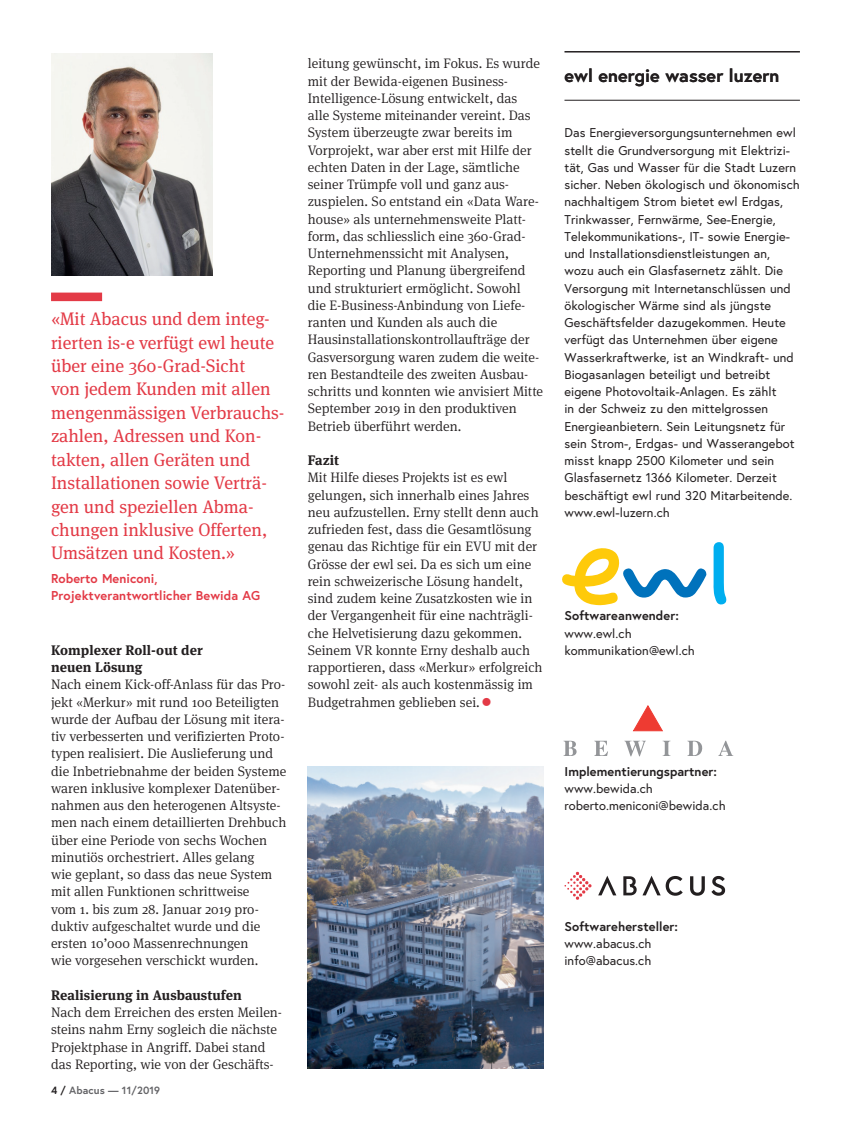
<style>
.page{position:relative;width:851px;height:1127px;background:#fff}
.page>*{position:absolute;margin:0;border:0;box-sizing:border-box;transform-origin:0 0}
.t1{font:18.15px/23.4px "Meta Serif Pro";color:#e33a46}
.t2{font:700 18px "Europa";letter-spacing:.005em;color:#231f20}
.t3{font:300 13.8px/17.2px "Meta Serif Pro";color:#231f20}
.t4{font:700 13.8px/17.2px "Meta Serif Pro";letter-spacing:.005em;color:#231f20}
.t5{font:700 12.9px/17.4px "Europa";letter-spacing:.005em;color:#e33a46}
.t6{font:12.75px/17.2px "Europa";letter-spacing:.005em;color:#231f20}
.t7{font:700 12.75px "Europa";letter-spacing:.005em;color:#231f20}
.t8{font:700 10.5px "Europa";letter-spacing:.01em;color:#636366}
.s1{color:#231f20}
.s2{color:#e33a46}
</style>
<div class="page">
<img style="left:51px;top:54px;width:162px;height:221px">
<div style="left:51px;top:293px;width:51px;height:8px;background:#e33a46"></div>
<img style="left:308px;top:766px;width:235px;height:303px">
<svg style="left:563px;top:741px;width:14px;height:15px"></svg>
<svg style="left:594px;top:741px;width:14px;height:15px"></svg>
<svg style="left:624px;top:741px;width:21px;height:15px"></svg>
<svg style="left:662px;top:741px;width:8px;height:15px"></svg>
<svg style="left:687px;top:741px;width:15px;height:15px"></svg>
<svg style="left:718px;top:741px;width:15px;height:15px"></svg>
<svg style="left:633px;top:706px;width:29px;height:25px"></svg>
<hr style="left:564px;top:51px;width:235px;height:2px;background:#231f20">
<hr style="left:564px;top:100px;width:235px;height:1px;background:#231f20">
<svg style="left:562px;top:548px;width:144px;height:57px"></svg>
<svg style="left:713px;top:542px;width:13px;height:63px"></svg>
<svg style="left:711px;top:876px;width:14px;height:20px"></svg>
<svg style="left:690px;top:876px;width:14px;height:20px"></svg>
<svg style="left:598px;top:875px;width:18px;height:20px"></svg>
<svg style="left:642px;top:875px;width:40px;height:21px"></svg>
<svg style="left:623px;top:876px;width:13px;height:19px"></svg>
<svg style="left:564px;top:872px;width:27px;height:28px"></svg>
<p class="t1" style="left:51px;top:306px;width:235px">«Mit Abacus und dem integ&shy;rierten is-e verfügt ewl heute über eine 360-Grad-Sicht<br>von jedem Kunden mit allen mengenmässigen Verbrauchs&shy;zahlen, Adressen und Kon&shy;takten, allen Geräten und<br>Installationen sowie Verträ&shy;gen und speziellen Abma&shy;chungen inklusive Offerten,<br>Umsätzen und Kosten.»</p>
<p class="t5" style="left:51px;top:569px;width:211px">Roberto Meniconi,<br>Projektverantwortlicher Bewida AG</p>
<p class="t4" style="left:51px;top:640px;width:153px">Komplexer Roll-out der neuen Lösung</p>
<p class="t3" style="left:51px;top:675px;width:237px">Nach einem Kick-off-Anlass für das Pro&shy;jekt «Merkur» mit rund 100 Beteiligten wurde der Aufbau der Lösung mit itera&shy;tiv verbesserten und verifizierten Proto&shy;typen realisiert. Die Auslieferung und die Inbetriebnahme der beiden Systeme waren inklusive komplexer Datenüber&shy;nahmen aus den heterogenen Altsyste&shy;men nach einem detaillierten Drehbuch über eine Periode von sechs Wochen minutiös orchestriert. Alles gelang<br>wie geplant, so dass das neue System mit allen Funktionen schrittweise<br>vom 1. bis zum 28. Januar 2019 pro&shy;duktiv aufgeschaltet wurde und die ersten 10ʼ000 Massenrechnungen<br>wie vorgesehen verschickt wurden.</p>
<p class="t4" style="left:51px;top:985px;width:192px">Realisierung in Ausbaustufen</p>
<p class="t3" style="left:51px;top:1003px;width:232px">Nach dem Erreichen des ersten Meilen&shy;steins nahm Erny sogleich die nächste Projektphase in Angriff. Dabei stand das Reporting, wie von der Geschäfts-</p>
<p class="t8" style="left:51px;top:1083px;width:111px"><span class="s1">4 /</span> Abacus — 11/2019</p>
<p class="t3" style="left:308px;top:54px;width:237px">leitung gewünscht, im Fokus. Es wurde mit der Bewida-eigenen Business-Intelligence-Lösung entwickelt, das<br>alle Systeme miteinander vereint. Das System überzeugte zwar bereits im Vorprojekt, war aber erst mit Hilfe der echten Daten in der Lage, sämtliche seiner Trümpfe voll und ganz aus&shy;zuspielen. So entstand ein «Data Ware&shy;house» als unternehmensweite Platt&shy;form, das schliesslich eine 360-Grad-Unternehmenssicht mit Analysen, Reporting und Planung übergreifend und strukturiert ermöglicht. Sowohl<br>die E-Business-Anbindung von Liefe&shy;ranten und Kunden als auch die Hausinstallationskontrollaufträge der Gasversorgung waren zudem die weite&shy;ren Bestandteile des zweiten Ausbau&shy;schritts und konnten wie anvisiert Mitte September 2019 in den produktiven Betrieb überführt werden.</p>
<p class="t4" style="left:308px;top:450px;width:33px">Fazit</p>
<p class="t3" style="left:308px;top:468px;width:236px">Mit Hilfe dieses Projekts ist es ewl gelungen, sich innerhalb eines Jahres neu aufzustellen. Erny stellt denn auch zufrieden fest, dass die Gesamtlösung genau das Richtige für ein EVU mit der Grösse der ewl sei. Da es sich um eine rein schweizerische Lösung handelt, sind zudem keine Zusatzkosten wie in der Vergangenheit für eine nachträgli&shy;che Helvetisierung dazu gekommen.<br>Seinem VR konnte Erny deshalb auch rapportieren, dass «Merkur» erfolgreich sowohl zeit- als auch kostenmässig im Budgetrahmen geblieben sei.<span class="s2">●</span></p>
<h2 class="t2" style="left:564px;top:64px;width:216px">ewl energie wasser luzern</h2>
<p class="t6" style="left:564px;top:124px;width:237px">Das Energieversorgungsunternehmen ewl stellt die Grundversorgung mit Elektrizi&shy;tät, Gas und Wasser für die Stadt Luzern sicher. Neben ökologisch und ökonomisch nachhaltigem Strom bietet ewl Erdgas, Trinkwasser, Fernwärme, See-Energie, Telekommunikations-, IT- sowie Energie&shy;und Installationsdienstleistungen an, wozu auch ein Glasfasernetz zählt. Die Versorgung mit Internetanschlüssen und ökologischer Wärme sind als jüngste Geschäftsfelder dazugekommen. Heute verfügt das Unternehmen über eigene Wasserkraftwerke, ist an Windkraft- und Biogasanlagen beteiligt und betreibt eigene Photovoltaik-Anlagen. Es zählt<br>in der Schweiz zu den mittelgrossen Energieanbietern. Sein Leitungsnetz für sein Strom-, Erdgas- und Wasserangebot misst knapp 2500 Kilometer und sein Glasfasernetz 1366 Kilometer. Derzeit beschäftigt ewl rund 320 Mitarbeitende. www.ewl-luzern.ch</p>
<p class="t7" style="left:564px;top:608px;width:116px">Softwareanwender:</p>
<p class="t6" style="left:564px;top:624px;width:132px">www.ewl.ch kommunikation@ewl.ch</p>
<p class="t7" style="left:564px;top:763px;width:154px">Implementierungspartner:</p>
<p class="t6" style="left:564px;top:780px;width:162px">www.bewida.ch roberto.meniconi@bewida.ch</p>
<p class="t7" style="left:564px;top:918px;width:115px">Softwarehersteller:</p>
<p class="t6" style="left:564px;top:935px;width:88px">www.abacus.ch info@abacus.ch</p>
</div>
